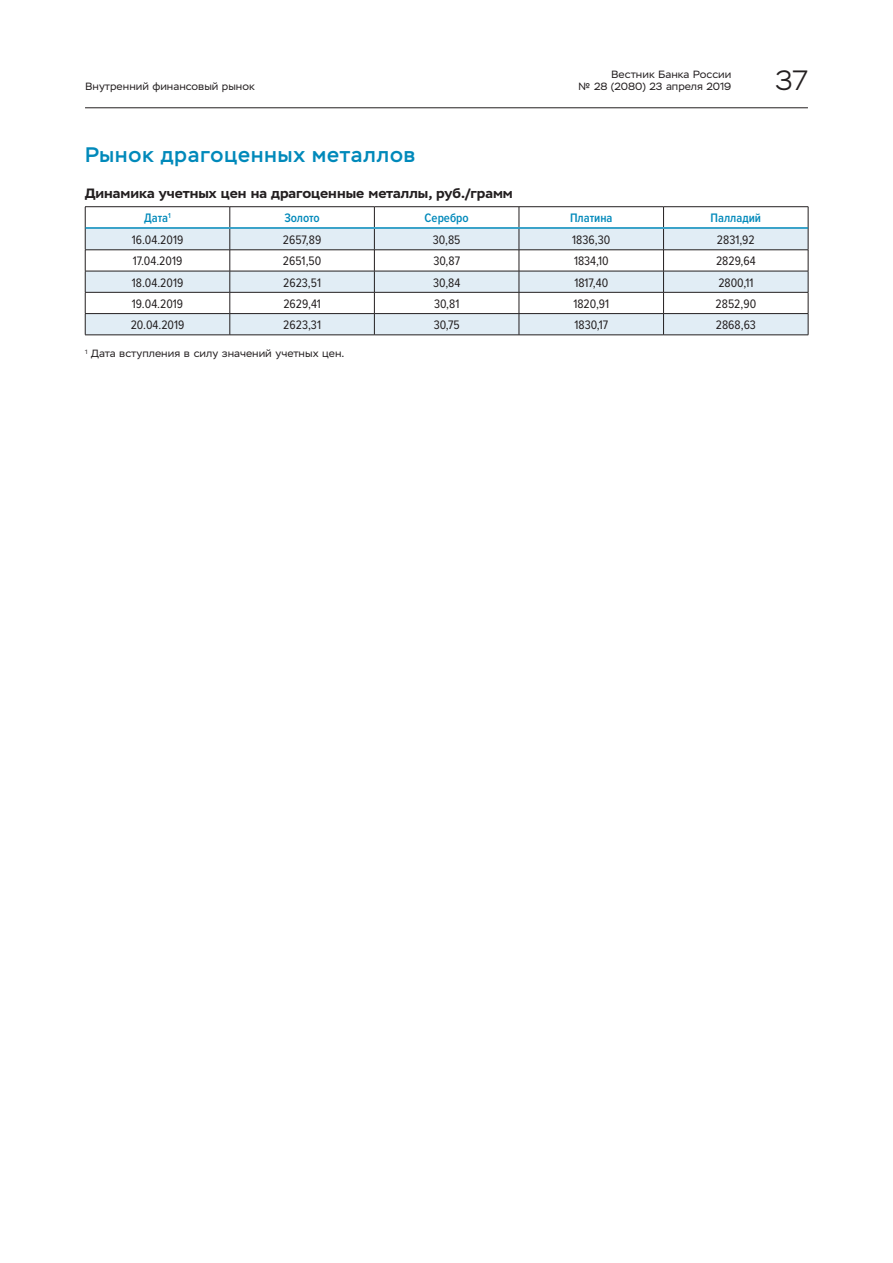
<style>
.page{position:relative;width:893px;height:1263px;background:#fff}
.page>*{position:absolute;margin:0;border:0;box-sizing:border-box;transform-origin:0 0}
.t1{font:300 27.9px "Stem";color:#231f20}
.podRubrika{font:500 21px "Stem";letter-spacing:.05em;color:#0089ba}
.S_Head_3{font:700 13.5px "Stem Text";color:#231f20}
.Tab_text_8_5{font:12.75px "Proxima Nova Cond";color:#231f20}
.Tab_head_8_5{font:600 12.75px "Proxima Nova Cond";color:#0089ba}
.Footnote_without_lin{font:10.5px/12px "Stem Text";color:#231f20;text-align:right}
</style>
<div class="page">
<hr style="left:85px;top:108px;width:723px;height:1px;background:#231f20">
<svg style="left:86px;top:229px;width:722px;height:106px;fill:#e1edf5"></svg>
<hr style="left:85px;top:250px;width:145px;height:1px;background:#231f20">
<hr style="left:230px;top:250px;width:144px;height:1px;background:#231f20">
<hr style="left:374px;top:250px;width:145px;height:1px;background:#231f20">
<hr style="left:519px;top:250px;width:144px;height:1px;background:#231f20">
<hr style="left:663px;top:250px;width:145px;height:1px;background:#231f20">
<hr style="left:85px;top:271px;width:145px;height:1px;background:#231f20">
<hr style="left:230px;top:271px;width:144px;height:1px;background:#231f20">
<hr style="left:374px;top:271px;width:145px;height:1px;background:#231f20">
<hr style="left:519px;top:271px;width:144px;height:1px;background:#231f20">
<hr style="left:663px;top:271px;width:145px;height:1px;background:#231f20">
<hr style="left:85px;top:292px;width:145px;height:1px;background:#231f20">
<hr style="left:230px;top:292px;width:144px;height:1px;background:#231f20">
<hr style="left:374px;top:292px;width:145px;height:1px;background:#231f20">
<hr style="left:519px;top:292px;width:144px;height:1px;background:#231f20">
<hr style="left:663px;top:292px;width:145px;height:1px;background:#231f20">
<hr style="left:85px;top:313px;width:145px;height:1px;background:#231f20">
<hr style="left:230px;top:313px;width:144px;height:1px;background:#231f20">
<hr style="left:374px;top:313px;width:145px;height:1px;background:#231f20">
<hr style="left:519px;top:313px;width:144px;height:1px;background:#231f20">
<hr style="left:663px;top:313px;width:145px;height:1px;background:#231f20">
<svg style="left:230px;top:207px;width:1px;height:128px"></svg>
<svg style="left:374px;top:207px;width:1px;height:128px"></svg>
<svg style="left:519px;top:207px;width:1px;height:128px"></svg>
<svg style="left:663px;top:207px;width:1px;height:128px"></svg>
<hr style="left:85px;top:335px;width:145px;height:1px;background:#231f20">
<hr style="left:230px;top:335px;width:144px;height:1px;background:#231f20">
<hr style="left:374px;top:335px;width:145px;height:1px;background:#231f20">
<hr style="left:519px;top:335px;width:144px;height:1px;background:#231f20">
<hr style="left:663px;top:335px;width:145px;height:1px;background:#231f20">
<hr style="left:85px;top:206px;width:145px;height:1px;background:#231f20">
<svg style="left:85px;top:207px;width:1px;height:128px"></svg>
<hr style="left:230px;top:206px;width:144px;height:1px;background:#231f20">
<hr style="left:374px;top:206px;width:145px;height:1px;background:#231f20">
<hr style="left:519px;top:206px;width:144px;height:1px;background:#231f20">
<hr style="left:663px;top:206px;width:145px;height:1px;background:#231f20">
<svg style="left:808px;top:207px;width:1px;height:128px"></svg>
<hr style="left:85px;top:227px;width:145px;height:2px;background:#0089ba">
<hr style="left:230px;top:227px;width:144px;height:2px;background:#0089ba">
<hr style="left:374px;top:227px;width:145px;height:2px;background:#0089ba">
<hr style="left:519px;top:227px;width:144px;height:2px;background:#0089ba">
<hr style="left:663px;top:227px;width:145px;height:2px;background:#0089ba">
<p class="Footnote_without_lin" style="left:85px;top:80px;width:171px">Внутренний финансовый рынок</p>
<p class="Footnote_without_lin" style="left:578px;top:68px;width:155px">Вестник Банка России<br>№ 28 (2080) 23 апреля 2019</p>
<h1 class="t1" style="left:776px;top:64px;width:34px">37</h1>
<p class="podRubrika" style="left:85px;top:142px;width:332px">Рынок драгоценных металлов</p>
<p class="S_Head_3" style="left:85px;top:185px;width:429px">Динамика учетных цен на драгоценные металлы, руб./грамм</p>
<p class="Tab_head_8_5" style="left:144px;top:209px;width:28px">Дата<sup>1</sup></p>
<p class="Tab_head_8_5" style="left:284px;top:209px;width:37px">Золото</p>
<p class="Tab_head_8_5" style="left:425px;top:209px;width:46px">Серебро</p>
<p class="Tab_head_8_5" style="left:570px;top:209px;width:44px">Платина</p>
<p class="Tab_head_8_5" style="left:711px;top:209px;width:52px">Палладий</p>
<p class="Tab_text_8_5" style="left:132px;top:231px;width:53px">16.04.2019</p>
<p class="Tab_text_8_5" style="left:283px;top:231px;width:40px">2657,89</p>
<p class="Tab_text_8_5" style="left:433px;top:231px;width:29px">30,85</p>
<p class="Tab_text_8_5" style="left:572px;top:231px;width:39px">1836,30</p>
<p class="Tab_text_8_5" style="left:717px;top:231px;width:39px">2831,92</p>
<p class="Tab_text_8_5" style="left:133px;top:252px;width:51px">17.04.2019</p>
<p class="Tab_text_8_5" style="left:283px;top:252px;width:40px">2651,50</p>
<p class="Tab_text_8_5" style="left:433px;top:252px;width:28px">30,87</p>
<p class="Tab_text_8_5" style="left:574px;top:252px;width:36px">1834,10</p>
<p class="Tab_text_8_5" style="left:716px;top:252px;width:41px">2829,64</p>
<p class="Tab_text_8_5" style="left:132px;top:273px;width:53px">18.04.2019</p>
<p class="Tab_text_8_5" style="left:283px;top:273px;width:39px">2623,51</p>
<p class="Tab_text_8_5" style="left:433px;top:273px;width:29px">30,84</p>
<p class="Tab_text_8_5" style="left:574px;top:273px;width:35px">1817,40</p>
<p class="Tab_text_8_5" style="left:718px;top:273px;width:37px">2800,11</p>
<p class="Tab_text_8_5" style="left:132px;top:294px;width:53px">19.04.2019</p>
<p class="Tab_text_8_5" style="left:283px;top:294px;width:39px">2629,41</p>
<p class="Tab_text_8_5" style="left:434px;top:294px;width:27px">30,81</p>
<p class="Tab_text_8_5" style="left:573px;top:294px;width:37px">1820,91</p>
<p class="Tab_text_8_5" style="left:716px;top:294px;width:42px">2852,90</p>
<p class="Tab_text_8_5" style="left:131px;top:316px;width:55px">20.04.2019</p>
<p class="Tab_text_8_5" style="left:283px;top:316px;width:39px">2623,31</p>
<p class="Tab_text_8_5" style="left:434px;top:316px;width:28px">30,75</p>
<p class="Tab_text_8_5" style="left:574px;top:316px;width:35px">1830,17</p>
<p class="Tab_text_8_5" style="left:716px;top:316px;width:42px">2868,63</p>
<p class="Footnote_without_lin" style="left:85px;top:348px;width:261px"><sup>1</sup> Дата вступления в силу значений учетных цен.</p>
</div>
